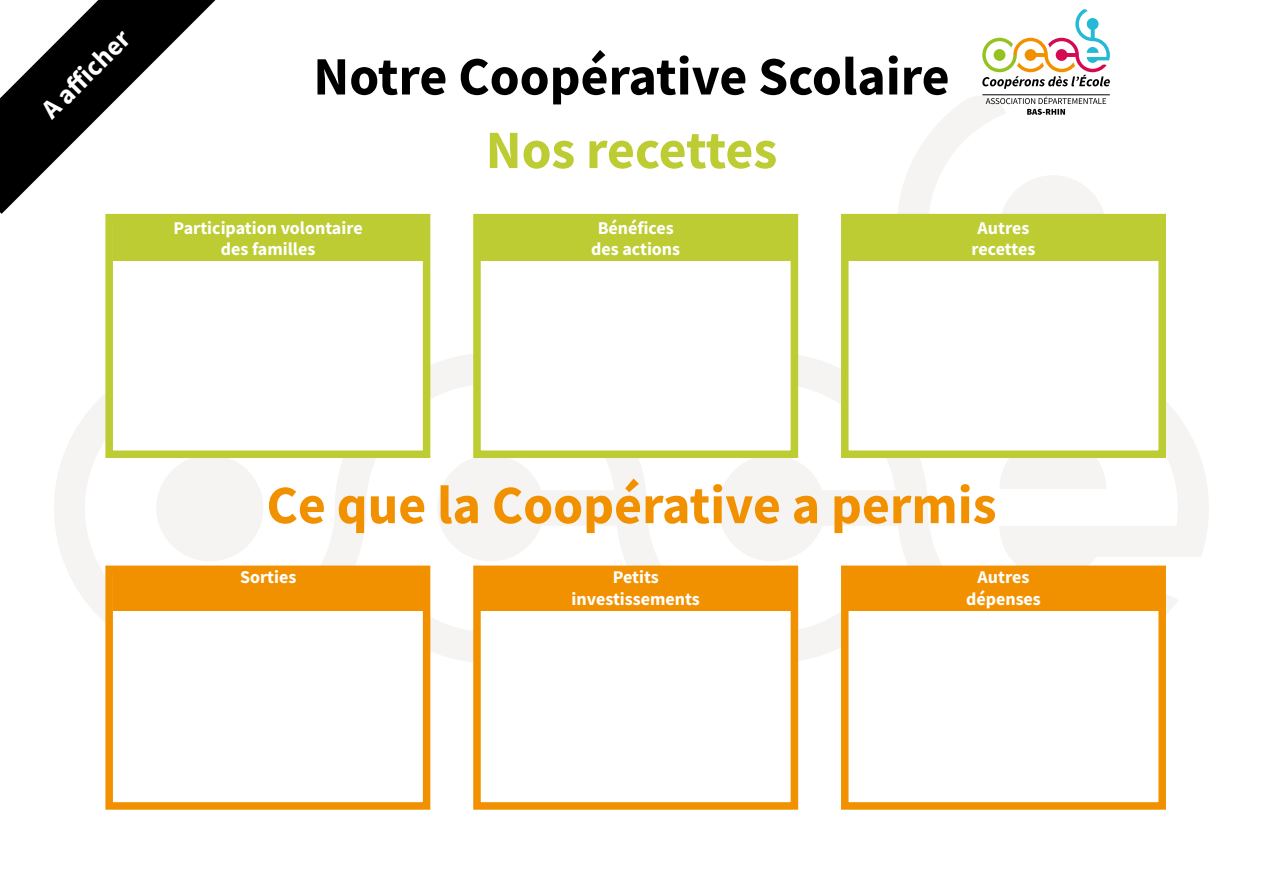
<style>
.page{position:relative;width:1263px;height:893px;background:#fff}
.page>*{position:absolute;margin:0;border:0;box-sizing:border-box;transform-origin:0 0}
.t1{font:700 54px "Source Sans Pro";color:#f29100}
.t2{font:700 54px "Source Sans Pro";color:#000}
.t3{font:700 54px "Source Sans Pro";letter-spacing:-.01em;color:#bccc32}
.t4{font:700 27px "Source Sans Pro";color:#fff}
.t5{font:700 18px/21.6px "Source Sans Pro";color:#fff;text-align:center}
</style>
<div class="page">
<svg style="left:897px;top:95px;width:312px;height:462px"></svg>
<svg style="left:894px;top:353px;width:284px;height:261px"></svg>
<svg style="left:366px;top:353px;width:528px;height:310px"></svg>
<svg style="left:54px;top:394px;width:312px;height:228px"></svg>
<div style="left:105px;top:214px;width:325px;height:244px;background:#fff;border:8px solid #bccc32"></div>
<div style="left:105px;top:566px;width:325px;height:244px;background:#fff;border:8px solid #f29100"></div>
<div style="left:473px;top:214px;width:325px;height:244px;background:#fff;border:8px solid #bccc32"></div>
<div style="left:473px;top:566px;width:325px;height:244px;background:#fff;border:8px solid #f29100"></div>
<div style="left:841px;top:214px;width:325px;height:244px;background:#fff;border:8px solid #bccc32"></div>
<div style="left:841px;top:566px;width:325px;height:244px;background:#fff;border:8px solid #f29100"></div>
<svg style="left:982px;top:9px;width:128px;height:80px"></svg>
<hr style="left:982px;top:94px;width:128px;height:1px;background:#000">
<svg style="left:986px;top:97px;width:120px;height:18px"></svg>
<div style="left:113px;top:220px;width:311px;height:40px;background:#bccc32"></div>
<div style="left:113px;top:570px;width:311px;height:40px;background:#f29100"></div>
<div style="left:480px;top:570px;width:311px;height:40px;background:#f29100"></div>
<div style="left:848px;top:570px;width:311px;height:40px;background:#f29100"></div>
<div style="left:480px;top:220px;width:311px;height:40px;background:#bccc32"></div>
<div style="left:848px;top:220px;width:311px;height:40px;background:#bccc32"></div>
<svg style="left:0;top:0;width:215px;height:214px"></svg>
<h2 class="t4" style="left:33px;top:101px;width:115px;rotate:-45deg">A afficher</h2>
<h1 class="t2" style="left:313px;top:40px;width:638px">Notre Coopérative Scolaire</h1>
<h1 class="t3" style="left:486px;top:114px;width:293px">Nos recettes</h1>
<p class="t5" style="left:174px;top:217px;width:191px">Participation volontaire des familles</p>
<p class="t5" style="left:591px;top:217px;width:91px">Bénéfices des actions</p>
<p class="t5" style="left:971px;top:217px;width:65px">Autres recettes</p>
<h1 class="t1" style="left:266px;top:469px;width:731px">Ce que la Coopérative a permis</h1>
<p class="t5" style="left:240px;top:566px;width:58px">Sorties</p>
<p class="t5" style="left:571px;top:566px;width:130px">Petits investissements</p>
<p class="t5" style="left:966px;top:566px;width:76px">Autres dépenses</p>
</div>
